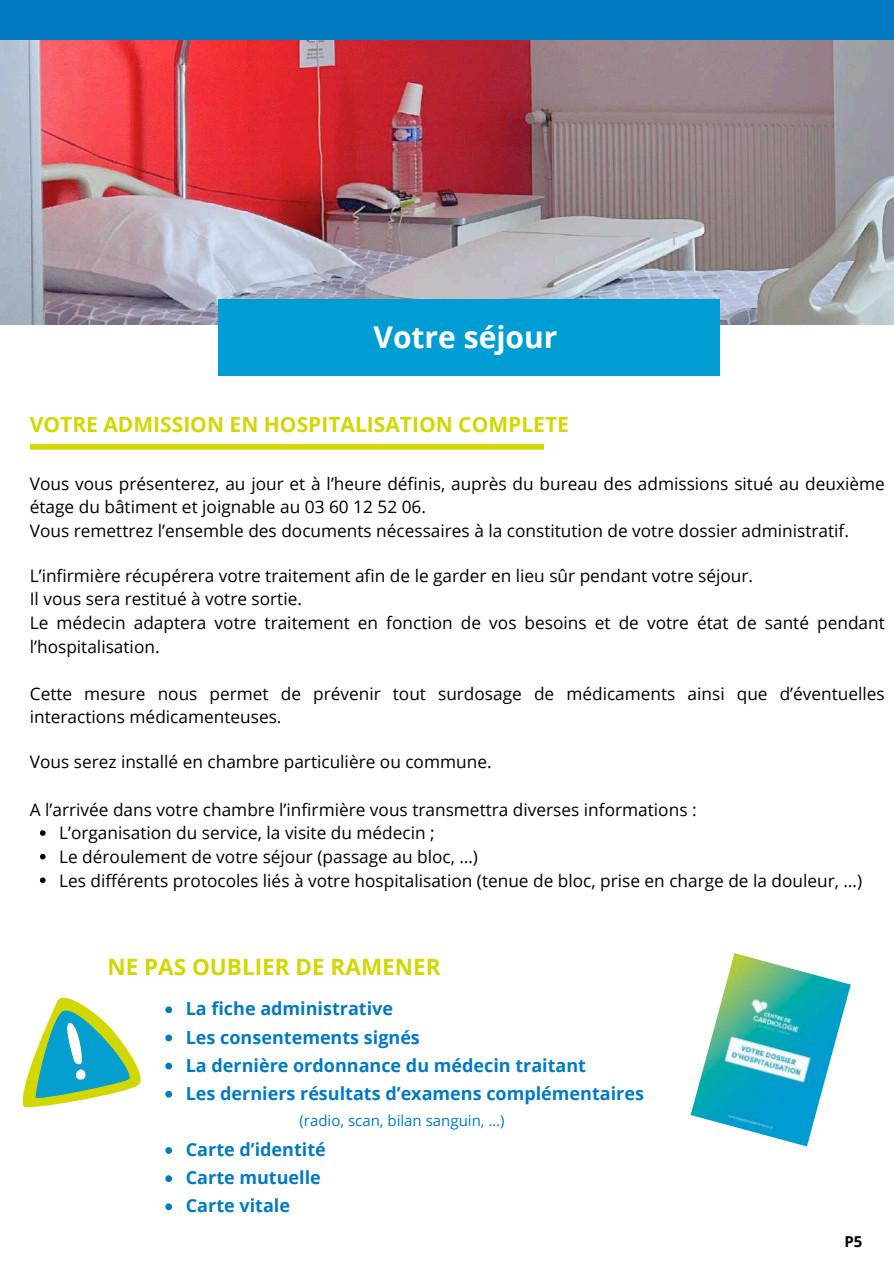
<style>
.page{position:relative;width:894px;height:1264px;background:#fff}
.page>*{position:absolute;margin:0;border:0;box-sizing:border-box;transform-origin:0 0}
.t1{font:700 30px "Open Sans";color:#fff}
.t2{font:700 22.5px "Open Sans";color:#d2d700}
.t3{font:700 21px "Open Sans";color:#d2d700}
.t4{font:700 18px/28.2px "Open Sans";color:#027ac1}
.t5{font:17.25px/23.7px "Open Sans";color:#000}
.t6{font:15px "Open Sans";color:#027ac1}
.t7{font:700 15px "Open Sans";color:#000}
</style>
<div class="page">
<svg style="left:22px;top:997px;width:119px;height:111px"></svg>
<div style="left:30px;top:444px;width:514px;height:5px;background:#d2d700"></div>
<img style="left:690px;top:953px;width:160px;height:193px">
<svg style="left:165px;top:1006px;width:7px;height:7px"></svg>
<svg style="left:165px;top:1034px;width:7px;height:7px"></svg>
<svg style="left:165px;top:1062px;width:7px;height:7px"></svg>
<svg style="left:165px;top:1090px;width:7px;height:7px"></svg>
<svg style="left:165px;top:1147px;width:7px;height:6px"></svg>
<svg style="left:165px;top:1175px;width:7px;height:6px"></svg>
<svg style="left:165px;top:1203px;width:7px;height:7px"></svg>
<svg style="left:40px;top:830px;width:6px;height:5px"></svg>
<svg style="left:40px;top:853px;width:6px;height:6px"></svg>
<svg style="left:40px;top:877px;width:6px;height:6px"></svg>
<img style="left:0;top:40px;width:893px;height:285px">
<div style="left:219px;top:299px;width:500px;height:76px;background:#009dd4"></div>
<div style="left:0;top:0;width:893px;height:40px;background:#027ac1"></div>
<h1 class="t1" style="left:373px;top:316px;width:185px">Votre séjour</h1>
<p class="t3" style="left:30px;top:409px;width:540px">VOTRE ADMISSION EN HOSPITALISATION COMPLETE</p>
<p class="t5" style="left:30px;top:471px;width:856px">Vous vous présenterez, au jour et à l’heure définis, auprès du bureau des admissions situé au deuxième étage du bâtiment et joignable au 03 60 12 52 06.<br>Vous remettrez l’ensemble des documents nécessaires à la constitution de votre dossier administratif.</p>
<p class="t5" style="left:30px;top:563px;width:856px">L’infirmière récupérera votre traitement afin de le garder en lieu sûr pendant votre séjour.<br>Il vous sera restitué à votre sortie.<br>Le médecin adaptera votre traitement en fonction de vos besoins et de votre état de santé pendant l’hospitalisation.</p>
<p class="t5" style="left:30px;top:681px;width:856px">Cette mesure nous permet de prévenir tout surdosage de médicaments ainsi que d’éventuelles interactions médicamenteuses.</p>
<p class="t5" style="left:30px;top:749px;width:463px">Vous serez installé en chambre particulière ou commune.</p>
<p class="t5" style="left:59px;top:797px;width:804px;text-indent:-29px">A l’arrivée dans votre chambre l’infirmière vous transmettra diverses informations :<br>L’organisation du service, la visite du médecin ;<br>Le déroulement de votre séjour (passage au bloc, …)<br>Les différents protocoles liés à votre hospitalisation (tenue de bloc, prise en charge de la douleur, …)</p>
<h2 class="t2" style="left:107px;top:951px;width:334px">NE PAS OUBLIER DE RAMENER</h2>
<p class="t4" style="left:186px;top:994px;width:459px">La fiche administrative<br>Les consentements signés<br>La dernière ordonnance du médecin traitant<br>Les derniers résultats d’examens complémentaires</p>
<p class="t4" style="left:186px;top:1134px;width:141px">Carte d’identité<br>Carte mutuelle<br>Carte vitale</p>
<p class="t6" style="left:299px;top:1109px;width:206px">(radio, scan, bilan sanguin, …)</p>
<p class="t7" style="left:844px;top:1230px;width:19px">P5</p>
</div>
